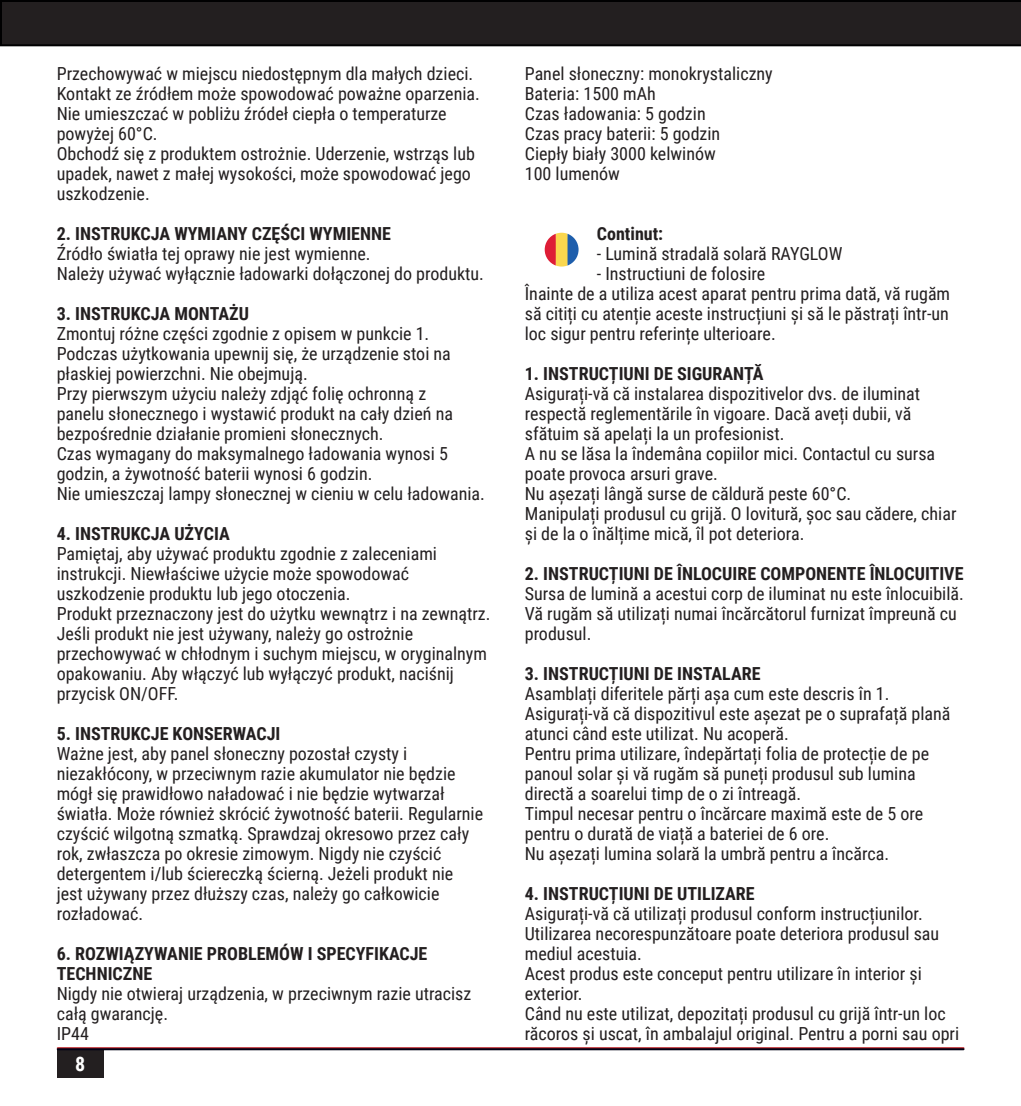
<style>
.page{position:relative;width:1021px;height:1106px;background:#fff}
.page>*{position:absolute;margin:0;border:0;box-sizing:border-box;transform-origin:0 0}
.t1{font:700 20px "Roboto Condensed";color:#fff}
.t2{font:18px/20px "Roboto Condensed";color:#231f20}
.t3{font:700 18px/20px "Roboto Condensed";color:#231f20}
</style>
<div class="page">
<div style="left:57px;top:1049px;width:46px;height:28px;background:#231f20"></div>
<hr style="left:58px;top:1047px;width:905px;height:2px;background:#ba1f24">
<svg style="left:0;top:0;width:1020px;height:46px;background:#201c1d"></svg>
<hr style="left:58px;top:1048px;width:905px;height:2px;background:#000115">
<svg style="left:544px;top:233px;width:34px;height:33px"></svg>
<p class="t2" style="left:57px;top:62px;width:424px">Przechowywać w miejscu niedostępnym dla małych dzieci.<br>Kontakt ze źródłem może spowodować poważne oparzenia.</p>
<p class="t2" style="left:57px;top:102px;width:391px">Nie umieszczać w pobliżu źródeł ciepła o temperaturze powyżej 60°C.</p>
<p class="t2" style="left:57px;top:142px;width:419px">Obchodź się z produktem ostrożnie. Uderzenie, wstrząs lub upadek, nawet z małej wysokości, może spowodować jego uszkodzenie.</p>
<p class="t3" style="left:57px;top:222px;width:336px">2. INSTRUKCJA WYMIANY CZĘŚCI WYMIENNE</p>
<p class="t2" style="left:57px;top:242px;width:315px">Źródło światła tej oprawy nie jest wymienne.</p>
<p class="t2" style="left:57px;top:262px;width:429px">Należy używać wyłącznie ładowarki dołączonej do produktu.</p>
<p class="t3" style="left:57px;top:302px;width:194px">3. INSTRUKCJA MONTAŻU</p>
<p class="t2" style="left:57px;top:322px;width:374px">Zmontuj różne części zgodnie z opisem w punkcie 1.</p>
<p class="t2" style="left:57px;top:342px;width:396px">Podczas użytkowania upewnij się, że urządzenie stoi na płaskiej powierzchni. Nie obejmują.</p>
<p class="t2" style="left:57px;top:382px;width:398px">Przy pierwszym użyciu należy zdjąć folię ochronną z panelu słonecznego i wystawić produkt na cały dzień na bezpośrednie działanie promieni słonecznych.</p>
<p class="t2" style="left:57px;top:442px;width:393px">Czas wymagany do maksymalnego ładowania wynosi 5 godzin, a żywotność baterii wynosi 6 godzin.</p>
<p class="t2" style="left:57px;top:482px;width:430px">Nie umieszczaj lampy słonecznej w cieniu w celu ładowania.</p>
<p class="t3" style="left:57px;top:522px;width:174px">4. INSTRUKCJA UŻYCIA</p>
<p class="t2" style="left:57px;top:542px;width:382px">Pamiętaj, aby używać produktu zgodnie z zaleceniami instrukcji. Niewłaściwe użycie może spowodować uszkodzenie produktu lub jego otoczenia.</p>
<p class="t2" style="left:57px;top:602px;width:435px">Produkt przeznaczony jest do użytku wewnątrz i na zewnątrz.</p>
<p class="t2" style="left:57px;top:622px;width:432px">Jeśli produkt nie jest używany, należy go ostrożnie przechowywać w chłodnym i suchym miejscu, w oryginalnym opakowaniu. Aby włączyć lub wyłączyć produkt, naciśnij przycisk ON/OFF.</p>
<p class="t3" style="left:57px;top:722px;width:225px">5. INSTRUKCJE KONSERWACJI</p>
<p class="t2" style="left:57px;top:742px;width:428px">Ważne jest, aby panel słoneczny pozostał czysty i niezakłócony, w przeciwnym razie akumulator nie będzie mógł się prawidłowo naładować i nie będzie wytwarzał światła. Może również skrócić żywotność baterii. Regularnie czyścić wilgotną szmatką. Sprawdzaj okresowo przez cały rok, zwłaszcza po okresie zimowym. Nigdy nie czyścić detergentem i/lub ściereczką ścierną. Jeżeli produkt nie jest używany przez dłuższy czas, należy go całkowicie rozładować.</p>
<p class="t3" style="left:57px;top:942px;width:372px">6. ROZWIĄZYWANIE PROBLEMÓW I SPECYFIKACJE<br>TECHNICZNE</p>
<p class="t2" style="left:57px;top:982px;width:416px">Nigdy nie otwieraj urządzenia, w przeciwnym razie utracisz całą gwarancję.</p>
<p class="t2" style="left:57px;top:1022px;width:34px">IP44</p>
<p class="t1" style="left:75px;top:1049px;width:12px">8</p>
<p class="t2" style="left:525px;top:62px;width:249px">Panel słoneczny: monokrystaliczny</p>
<p class="t2" style="left:525px;top:82px;width:132px">Bateria: 1500 mAh</p>
<p class="t2" style="left:525px;top:102px;width:182px">Czas ładowania: 5 godzin</p>
<p class="t2" style="left:525px;top:122px;width:197px">Czas pracy baterii: 5 godzin</p>
<p class="t2" style="left:525px;top:142px;width:192px">Ciepły biały 3000 kelwinów</p>
<p class="t2" style="left:525px;top:162px;width:97px">100 lumenów</p>
<p class="t3" style="left:597px;top:222px;width:68px">Continut:</p>
<p class="t2" style="left:597px;top:242px;width:247px">- Lumină stradală solară RAYGLOW</p>
<p class="t2" style="left:597px;top:262px;width:170px">- Instructiuni de folosire</p>
<p class="t2" style="left:525px;top:282px;width:427px;text-align:justify">Înainte de a utiliza acest aparat pentru prima dată, vă rugăm să citiți cu atenție aceste instrucțiuni și să le păstrați într-un loc sigur pentru referințe ulterioare.</p>
<p class="t3" style="left:525px;top:362px;width:240px">1. INSTRUCȚIUNI DE SIGURANȚĂ</p>
<p class="t2" style="left:525px;top:382px;width:397px">Asigurați-vă că instalarea dispozitivelor dvs. de iluminat respectă reglementările în vigoare. Dacă aveți dubii, vă sfătuim să apelați la un profesionist.</p>
<p class="t2" style="left:525px;top:442px;width:412px">A nu se lăsa la îndemâna copiilor mici. Contactul cu sursa poate provoca arsuri grave.</p>
<p class="t2" style="left:525px;top:482px;width:328px">Nu așezați lângă surse de căldură peste 60°C.</p>
<p class="t2" style="left:525px;top:502px;width:433px">Manipulați produsul cu grijă. O lovitură, șoc sau cădere, chiar și de la o înălțime mică, îl pot deteriora.</p>
<p class="t3" style="left:525px;top:562px;width:440px">2. INSTRUCȚIUNI DE ÎNLOCUIRE COMPONENTE ÎNLOCUITIVE</p>
<p class="t2" style="left:525px;top:582px;width:440px">Sursa de lumină a acestui corp de iluminat nu este înlocuibilă.</p>
<p class="t2" style="left:525px;top:602px;width:433px">Vă rugăm să utilizați numai încărcătorul furnizat împreună cu produsul.</p>
<p class="t3" style="left:525px;top:662px;width:237px">3. INSTRUCȚIUNI DE INSTALARE</p>
<p class="t2" style="left:525px;top:682px;width:366px">Asamblați diferitele părți așa cum este descris în 1.</p>
<p class="t2" style="left:525px;top:702px;width:427px">Asigurați-vă că dispozitivul este așezat pe o suprafață plană atunci când este utilizat. Nu acoperă.</p>
<p class="t2" style="left:525px;top:742px;width:406px">Pentru prima utilizare, îndepărtați folia de protecție de pe panoul solar și vă rugăm să puneți produsul sub lumina directă a soarelui timp de o zi întreagă.</p>
<p class="t2" style="left:525px;top:802px;width:400px">Timpul necesar pentru o încărcare maximă este de 5 ore pentru o durată de viață a bateriei de 6 ore.</p>
<p class="t2" style="left:525px;top:842px;width:366px">Nu așezați lumina solară la umbră pentru a încărca.</p>
<p class="t3" style="left:525px;top:882px;width:231px">4. INSTRUCȚIUNI DE UTILIZARE</p>
<p class="t2" style="left:525px;top:902px;width:416px">Asigurați-vă că utilizați produsul conform instrucțiunilor.<br>Utilizarea necorespunzătoare poate deteriora produsul sau mediul acestuia.</p>
<p class="t2" style="left:525px;top:962px;width:398px">Acest produs este conceput pentru utilizare în interior și exterior.</p>
<p class="t2" style="left:525px;top:1002px;width:436px">Când nu este utilizat, depozitați produsul cu grijă într-un loc răcoros și uscat, în ambalajul original. Pentru a porni sau opri</p>
</div>
